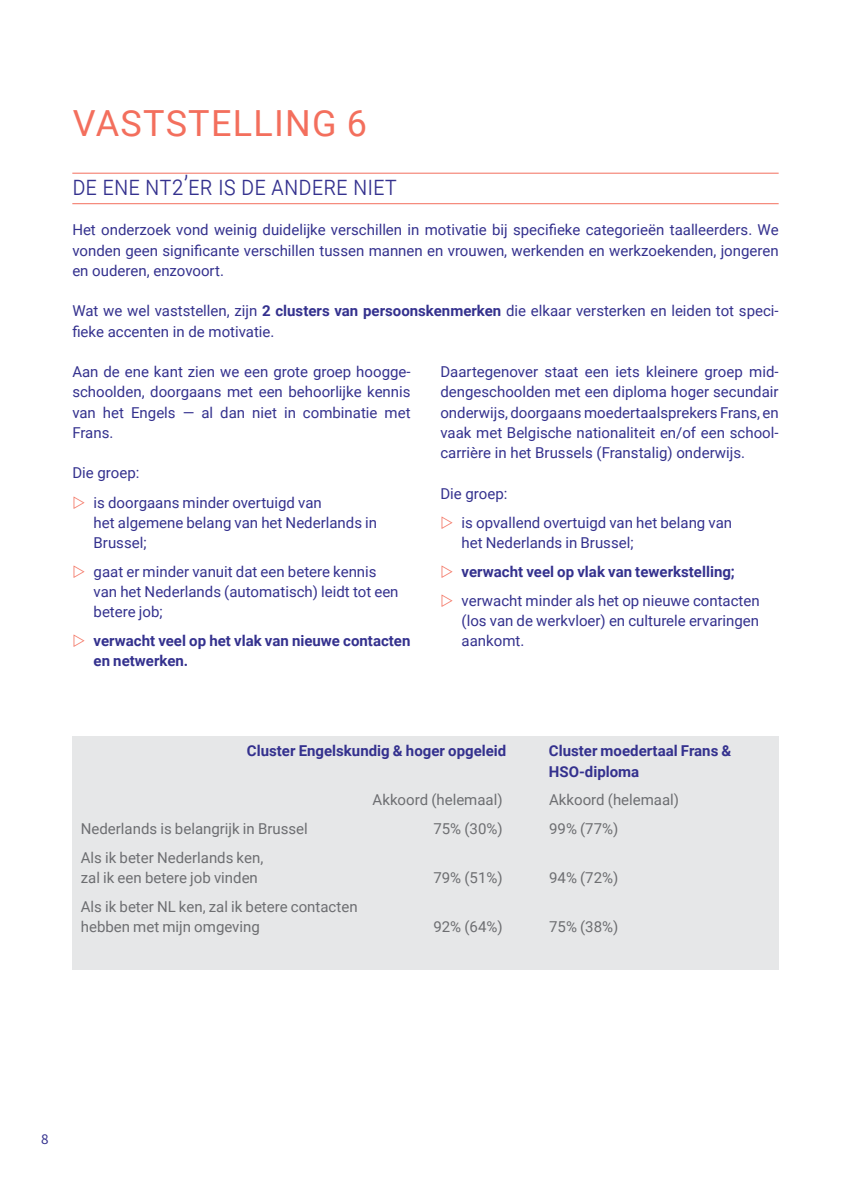
<style>
.page{position:relative;width:851px;height:1178px;background:#fff}
.page>*{position:absolute;margin:0;border:0;box-sizing:border-box;transform-origin:0 0}
.t1{font:36px "Roboto";letter-spacing:.035em;color:#f36f5d}
.t2{font:300 27px "Roboto Condensed";color:#34318e}
.t3{font:15px/20.2px "Roboto";color:#34318e}
.t4{font:15px/20.2px "Roboto";color:#6d6e71}
.t5{font:700 15px/20.2px "Roboto";color:#34318e}
.t6{font:15px "Source Sans Pro";color:#34318e}
.s1{font-weight:700}
</style>
<div class="page">
<hr style="left:72px;top:173px;width:706px;height:1px;background:#f36f5d">
<hr style="left:72px;top:203px;width:706px;height:1px;background:#f36f5d">
<div style="left:72px;top:736px;width:706px;height:233px;background:#e6e7e8"></div>
<h1 class="t1" style="left:73px;top:98px;width:295px">VASTSTELLING 6</h1>
<h2 class="t2" style="left:72px;top:166px;width:326px">De ene NT2’er is de andere niet</h2>
<p class="t3" style="left:72px;top:219px;width:707px;text-align:justify">Het onderzoek vond weinig duidelijke verschillen in motivatie bij specifieke categorieën taalleerders. We vonden geen significante verschillen tussen mannen en vrouwen, werkenden en werkzoekenden, jongeren en ouderen, enzovoort.</p>
<p class="t3" style="left:72px;top:300px;width:707px">Wat we wel vaststellen, zijn <span class="s1">2 clusters van persoonskenmerken</span> die elkaar versterken en leiden tot speci&shy;fieke accenten in de motivatie.</p>
<p class="t3" style="left:72px;top:361px;width:340px;text-align:justify">Aan de ene kant zien we een grote groep hoogge&shy;schoolden, doorgaans met een behoorlijke kennis van het Engels — al dan niet in combinatie met Frans.</p>
<p class="t3" style="left:94px;top:458px;width:230px;line-height:29.2px;text-indent:-21px">Die groep:<br>is doorgaans minder overtuigd van</p>
<p class="t3" style="left:94px;top:512px;width:285px">het algemene belang van het Nederlands in<br>Brussel;</p>
<p class="t3" style="left:94px;top:561px;width:306px">gaat er minder vanuit dat een betere kennis van het Nederlands (automatisch) leidt tot een betere job;</p>
<p class="t5" style="left:94px;top:630px;width:318px">verwacht veel op het vlak van nieuwe contacten en netwerken.</p>
<p class="t3" style="left:440px;top:361px;width:340px;text-align:justify">Daartegenover staat een iets kleinere groep mid&shy;dengeschoolden met een diploma hoger secundair onderwijs, doorgaans moedertaalsprekers Frans, en vaak met Belgische nationaliteit en/of een school&shy;carrière in het Brussels (Franstalig) onderwijs.</p>
<p class="t3" style="left:461px;top:478px;width:272px;line-height:29.2px;text-indent:-21px">Die groep:<br>is opvallend overtuigd van het belang van</p>
<p class="t3" style="left:461px;top:532px;width:173px">het Nederlands in Brussel;</p>
<p class="t5" style="left:461px;top:561px;width:275px">verwacht veel op vlak van tewerkstelling;</p>
<p class="t3" style="left:461px;top:590px;width:299px;text-align:justify">verwacht minder als het op nieuwe contacten (los van de werkvloer) en culturele ervaringen aankomt.</p>
<p class="t5" style="left:247px;top:740px;width:261px">Cluster Engelskundig &amp; hoger opgeleid</p>
<p class="t5" style="left:549px;top:740px;width:184px">Cluster moedertaal Frans &amp;<br>HSO-diploma</p>
<p class="t4" style="left:372px;top:789px;width:131px">Akkoord (helemaal)</p>
<p class="t4" style="left:549px;top:789px;width:131px">Akkoord (helemaal)</p>
<p class="t4" style="left:81px;top:818px;width:228px">Nederlands is belangrijk in Brussel</p>
<p class="t4" style="left:433px;top:818px;width:71px">75% (30%)</p>
<p class="t4" style="left:549px;top:818px;width:71px">99% (77%)</p>
<p class="t4" style="left:81px;top:847px;width:184px">Als ik beter Nederlands ken, zal ik een betere job vinden</p>
<p class="t4" style="left:433px;top:867px;width:71px">79% (51%)</p>
<p class="t4" style="left:549px;top:867px;width:71px">94% (72%)</p>
<p class="t4" style="left:81px;top:896px;width:278px">Als ik beter NL ken, zal ik betere contacten hebben met mijn omgeving</p>
<p class="t4" style="left:433px;top:916px;width:71px">92% (64%)</p>
<p class="t4" style="left:549px;top:916px;width:71px">75% (38%)</p>
<p class="t6" style="left:41px;top:1128px;width:9px">8</p>
</div>
